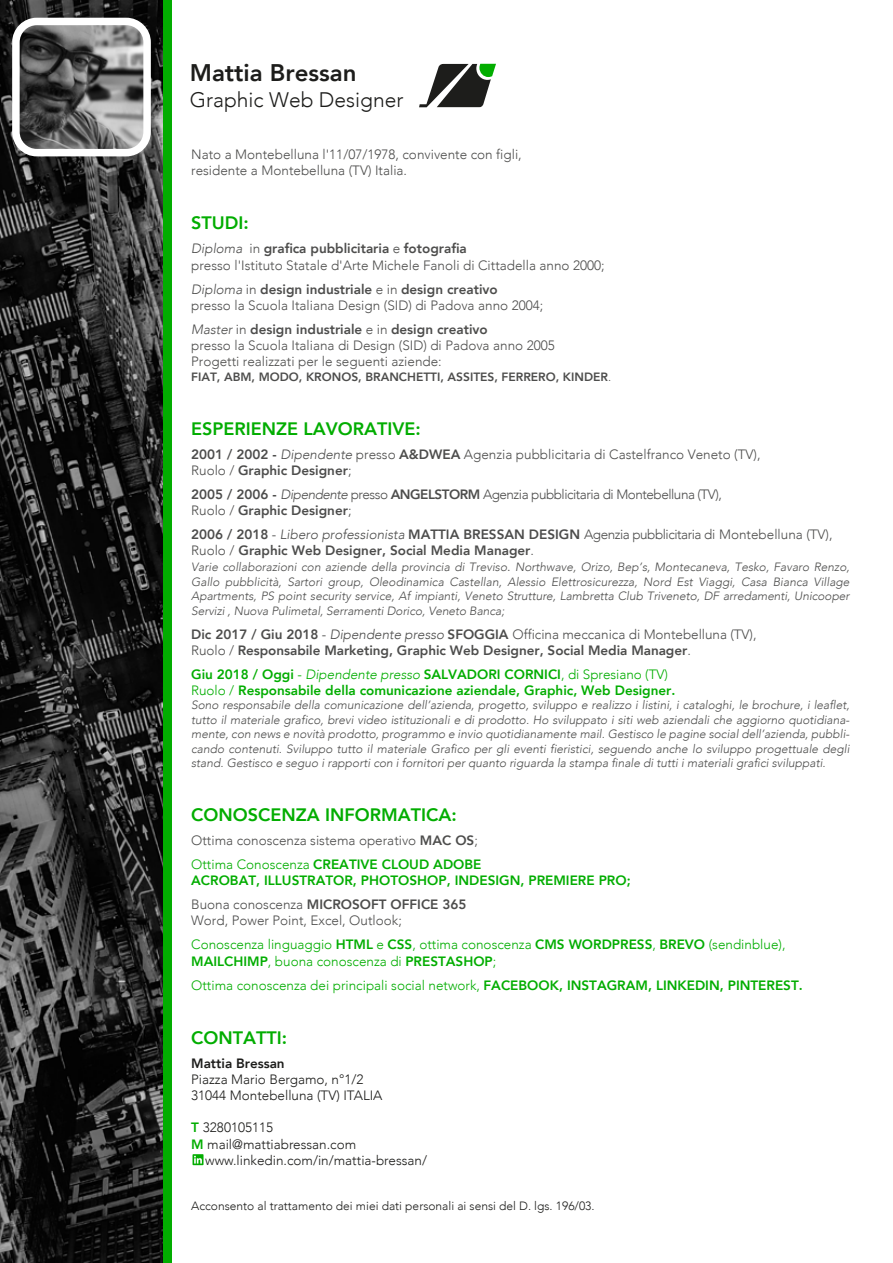
<style>
.page{position:relative;width:893px;height:1263px;background:#fff}
.page>*{position:absolute;margin:0;border:0;box-sizing:border-box;transform-origin:0 0}
.t1{font:800 24px "Avenir";color:#1d1d1b}
.t2{font:300 21px "Avenir";color:#1d1d1b}
.t3{font:800 18px "Avenir";color:#02ad00}
.t4{font:300 13.5px/16.2px "Avenir";color:#4d4d4c}
.t5{font:800 13.5px/16.2px "Avenir";letter-spacing:-.005em;color:#4d4d4c}
.t6{font:300 13.5px/24px "Avenir";color:#02ad00}
.t7{font:800 13.5px/16.2px "Avenir";color:#02ad00}
.t8{font:300 13.5px/16.2px "Avenir";color:#1d1d1b}
.t9{font:300 13.5px/16.2px "Avenir";letter-spacing:-.035em;color:#4d4d4c}
.t10{font:800 13.5px "Avenir";color:#1d1d1b}
.t11{font:italic 300 12px/14.4px "Avenir";letter-spacing:-.005em;color:#4d4d4c;text-align:justify}
.t12{font:300 12px "Avenir";color:#1d1d1b}
.t13{font:800 12px "Avenir";color:#4d4d4c}
.s1{font-style:italic}
.s2{font-weight:800}
.s3{font-weight:300}
.s4{font-weight:300;font-style:italic}
.s5{font-style:normal;font-size:13.5px}
.s6{color:#02ad00}
.s7{font-weight:800;color:#02ad00}
.s8{font-weight:300;color:#4d4d4c}
.s9{color:#4d4d4c}
</style>
<div class="page">
<img style="left:0;top:0;width:163px;height:1263px">
<div style="left:163px;top:0;width:9px;height:1263px;background:#02ad00"></div>
<svg style="left:419px;top:64px;width:77px;height:43px"></svg>
<svg style="left:193px;top:1154px;width:11px;height:11px"></svg>
<svg style="left:194px;top:1156px;width:8px;height:7px"></svg>
<img style="left:16px;top:21px;width:131px;height:132px">
<div style="left:12px;top:18px;width:139px;height:138px;border:8px solid #fff;border-radius:21px"></div>
<h1 class="t1" style="left:190px;top:54px;width:168px">Mattia Bressan</h1>
<h2 class="t2" style="left:190px;top:87px;width:215px">Graphic Web Designer</h2>
<p class="t4" style="left:191px;top:146px;width:332px">Nato a Montebelluna l'11/07/1978, convivente con figli, residente a Montebelluna (TV) Italia.</p>
<h3 class="t3" style="left:191px;top:209px;width:59px">STUDI:</h3>
<p class="t4" style="left:191px;top:241px;width:415px"><span class="s1">Diploma</span> in <span class="s2">grafica pubblicitaria</span> e <span class="s2">fotografia<br></span>presso l'Istituto Statale d'Arte Michele Fanoli di Cittadella anno 2000;</p>
<p class="t4" style="left:191px;top:281px;width:354px"><span class="s1">Diploma</span> in <span class="s2">design industriale</span> e in <span class="s2">design creativo<br></span>presso la Scuola Italiana Design (SID) di Padova anno 2004;</p>
<p class="t4" style="left:191px;top:321px;width:365px"><span class="s1">Master</span> in <span class="s2">design industriale</span> e in <span class="s2">design creativo<br></span>presso la Scuola Italiana di Design (SID) di Padova anno 2005<br>Progetti realizzati per le seguenti aziende:</p>
<p class="t13" style="left:191px;top:367px;width:421px">FIAT, ABM, MODO, KRONOS, BRANCHETTI, ASSITES, FERRERO, KINDER<span class="s3">.</span></p>
<h3 class="t3" style="left:191px;top:414px;width:231px">ESPERIENZE LAVORATIVE:</h3>
<p class="t4" style="left:191px;top:446px;width:571px"><span class="s2">2001 / 2002 -</span> <span class="s1">Dipendente</span> presso <span class="s2">A&amp;DWEA</span> Agenzia pubblicitaria di Castelfranco Veneto (TV),<br>Ruolo / <span class="s2">Graphic Designer</span>;</p>
<p class="t9" style="left:191px;top:486px;width:532px"><span class="s2">2005 / 2006 -</span> <span class="s1">Dipendente</span> presso <span class="s2">ANGELSTORM</span> Agenzia pubblicitaria di Montebelluna (TV),<br>Ruolo / <span class="s2">Graphic Designer</span>;</p>
<p class="t5" style="left:191px;top:526px;width:643px">2006 / 2018 <span class="s3">-</span> <span class="s4">Libero professionista</span> MATTIA BRESSAN DESIGN <span class="s3">Agenzia pubblicitaria di Montebelluna (TV),<br>Ruolo /</span> Graphic Web Designer, Social Media Manager<span class="s3">.</span></p>
<p class="t11" style="left:191px;top:560px;width:660px">Varie collaborazioni con aziende della provincia di Treviso<span class="s5">.</span> Northwave, Orizo, Bep’s, Montecaneva, Tesko, Favaro Renzo, Gallo pubblicità, Sartori group, Oleodinamica Castellan, Alessio Elettrosicurezza, Nord Est Viaggi, Casa Bianca Village Apartments, PS point security service, Af impianti, Veneto Strutture, Lambretta Club Triveneto, DF arredamenti, Unicooper Servizi , Nuova Pulimetal, Serramenti Dorico, Veneto Banca;</p>
<p class="t5" style="left:191px;top:626px;width:567px">Dic 2017 / Giu 2018 <span class="s3">-</span> <span class="s4">Dipendente presso</span> SFOGGIA <span class="s3">Officina meccanica di Montebelluna (TV),<br>Ruolo /</span> Responsabile Marketing, Graphic Web Designer, Social Media Manager<span class="s3">.</span></p>
<p class="t7" style="left:191px;top:666px;width:486px">Giu 2018 / Oggi <span class="s3">-</span> <span class="s4">Dipendente presso</span> SALVADORI CORNICI<span class="s3">, di Spresiano (TV)<br>Ruolo /</span> Responsabile della comunicazione aziendale, Graphic, Web Designer.</p>
<p class="t11" style="left:191px;top:698px;width:660px">Sono responsabile della comunicazione dell’azienda, progetto, sviluppo e realizzo i listini, i cataloghi, le brochure, i leaflet, tutto il materiale grafico, brevi video istituzionali e di prodotto. Ho sviluppato i siti web aziendali che aggiorno quotidiana&shy;mente, con news e novità prodotto, programmo e invio quotidianamente mail. Gestisco le pagine social dell’azienda, pubbli&shy;cando contenuti. Sviluppo tutto il materiale Grafico per gli eventi fieristici, seguendo anche lo sviluppo progettuale degli stand. Gestisco e seguo i rapporti con i fornitori per quanto riguarda la stampa finale di tutti i materiali grafici sviluppati.</p>
<h3 class="t3" style="left:191px;top:801px;width:267px">CONOSCENZA INFORMATICA:</h3>
<p class="t4" style="left:191px;top:828px;width:292px;line-height:24px">Ottima conoscenza sistema operativo <span class="s2">MAC OS</span>;<br><span class="s6">Ottima Conoscenza</span> <span class="s7">CREATIVE CLOUD ADOBE</span></p>
<p class="t7" style="left:191px;top:868px;width:441px;line-height:24px">ACROBAT, ILLUSTRATOR, PHOTOSHOP, INDESIGN, PREMIERE PRO;<br><span class="s8">Buona conoscenza</span> <span class="s9">MICROSOFT OFFICE 365</span></p>
<p class="t6" style="left:191px;top:909px;width:596px"><span class="s9">Word, Power Point, Excel, Outlook;<br></span>Conoscenza linguaggio <span class="s2">HTML</span> e <span class="s2">CSS</span>, ottima conoscenza <span class="s2">CMS WORDPRESS</span>, <span class="s2">BREVO</span> (sendinblue),</p>
<p class="t6" style="left:191px;top:949px;width:613px"><span class="s2">MAILCHIMP</span>, buona conoscenza di <span class="s2">PRESTASHOP</span>;<br>Ottima conoscenza dei principali social network, <span class="s2">FACEBOOK, INSTAGRAM, LINKEDIN, PINTEREST.</span></p>
<h3 class="t3" style="left:191px;top:1023px;width:97px">CONTATTI:</h3>
<p class="t10" style="left:191px;top:1052px;width:95px">Mattia Bressan</p>
<p class="t8" style="left:191px;top:1071px;width:193px">Piazza Mario Bergamo, n°1/2<br>31044 Montebelluna (TV) ITALIA</p>
<p class="t8" style="left:191px;top:1120px;width:83px"><span class="s7">T</span> 3280105115</p>
<p class="t8" style="left:191px;top:1136px;width:167px"><span class="s7">M</span> mail@mattiabressan.com</p>
<p class="t8" style="left:205px;top:1152px;width:223px">www.linkedin.com/in/mattia-bressan/</p>
<p class="t12" style="left:191px;top:1198px;width:405px">Acconsento al trattamento dei miei dati personali ai sensi del D. lgs. 196/03.</p>
</div>
